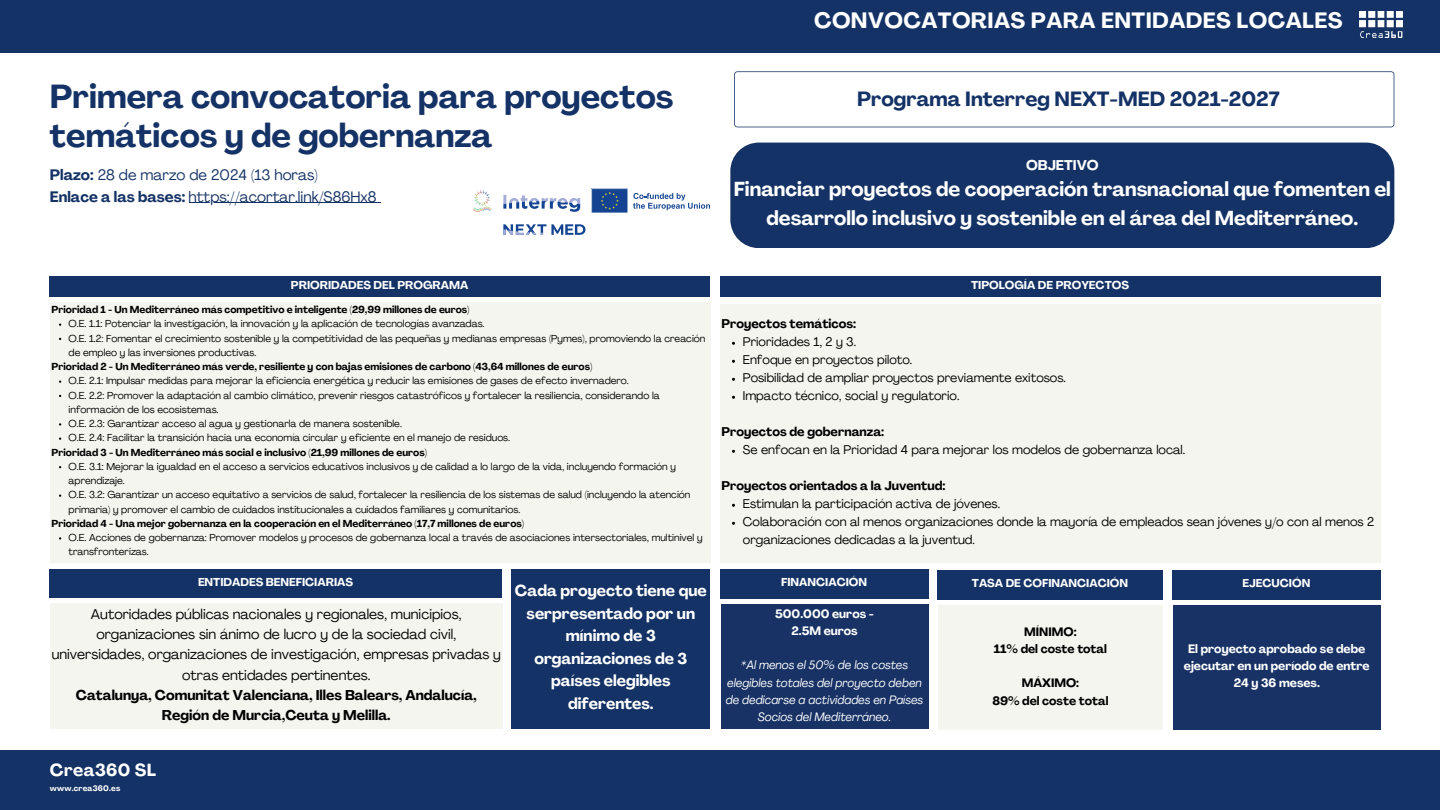
<style>
.page{position:relative;width:1440px;height:810px;background:#fff}
.page>*{position:absolute;margin:0;border:0;box-sizing:border-box;transform-origin:0 0}
.t1{font:700 32.9px/38.2px "Agrandir";color:#143265}
.t2{font:700 21.9px "Agrandir";letter-spacing:.02em;color:#fff}
.t3{font:700 20.3px "Agrandir";color:#143265}
.t4{font:700 19.9px/29.2px "Agrandir";color:#fff;text-align:center}
.t5{font:700 17.2px "Agrandir";letter-spacing:.02em;color:#fff}
.t6{font:700 15.6px/22.5px "Agrandir";color:#fff;text-align:center}
.t7{font:14.9px "Agrandir";color:#143265}
.t8{font:14px/20.2px "Agrandir";color:#000;text-align:center}
.t9{font:700 14px/20.2px "Agrandir";color:#000;text-align:center}
.t10{font:700 13.9px "Agrandir";color:#fff}
.t11{font:12.5px/18px "Agrandir";color:#000}
.t12{font:700 12.5px "Agrandir";color:#000}
.t13{font:italic 12px/17.2px "Agrandir";color:#fff;text-align:center}
.t14{font:700 12px/17.2px "Agrandir";color:#fff;text-align:center}
.t15{font:700 12px "Agrandir";color:#000}
.t16{font:700 11.3px "Agrandir";color:#fff}
.t17{font:10px/14.2px "Agrandir";color:#000}
.t18{font:700 10px "Agrandir";color:#000}
.t19{font:700 7.9px "Agrandir";letter-spacing:.02em;color:#fff}
.s1{font-weight:700}
</style>
<div class="page">
<div style="left:0;top:750px;width:1440px;height:60px;background:#143265"></div>
<svg style="left:734px;top:71px;width:660px;height:56px"></svg>
<div style="left:730px;top:143px;width:664px;height:105px;background:#143265;border-radius:28px"></div>
<div style="left:720px;top:304px;width:660px;height:258px;background:#f5f5ef"></div>
<div style="left:720px;top:276px;width:660px;height:21px;background:#143265"></div>
<div style="left:50px;top:302px;width:660px;height:260px;background:#f5f5ef"></div>
<div style="left:49px;top:276px;width:661px;height:21px;background:#143265"></div>
<div style="left:50px;top:603px;width:453px;height:126px;background:#f5f5ef"></div>
<div style="left:49px;top:569px;width:453px;height:28px;background:#143265"></div>
<div style="left:512px;top:569px;width:198px;height:160px;background:#143265"></div>
<div style="left:0;top:0;width:1440px;height:52px;background:#143265"></div>
<img style="left:1359px;top:11px;width:43px;height:26px">
<svg style="left:473px;top:190px;width:19px;height:22px"></svg>
<svg style="left:503px;top:195px;width:77px;height:17px"></svg>
<svg style="left:591px;top:188px;width:119px;height:25px"></svg>
<svg style="left:503px;top:224px;width:83px;height:11px"></svg>
<hr style="left:189px;top:203px;width:188px;height:1px;background:#143265">
<div style="left:721px;top:604px;width:207px;height:125px;background:#183265"></div>
<div style="left:720px;top:569px;width:208px;height:30px;background:#143265"></div>
<div style="left:938px;top:605px;width:225px;height:125px;background:#f5f5ef"></div>
<div style="left:937px;top:570px;width:226px;height:30px;background:#143265"></div>
<div style="left:1173px;top:605px;width:208px;height:125px;background:#183265"></div>
<div style="left:1172px;top:570px;width:209px;height:30px;background:#143265"></div>
<p class="t2" style="left:814px;top:12px;width:530px">CONVOCATORIAS PARA ENTIDADES LOCALES</p>
<p class="t1" style="left:50px;top:81px;width:625px">Primera convocatoria para proyectos temáticos y de gobernanza</p>
<p class="t7" style="left:50px;top:169px;width:269px"><span class="s1">Plazo:</span> 28 de marzo de 2024 (13 horas)</p>
<p class="t7" style="left:50px;top:191px;width:328px"><span class="s1">Enlace a las bases:</span> https://acortar.link/S86Hx8</p>
<p class="t3" style="left:857px;top:91px;width:424px">Programa Interreg NEXT-MED 2021-2027</p>
<p class="t10" style="left:1026px;top:160px;width:74px">OBJETIVO</p>
<p class="t4" style="left:734px;top:177px;width:659px">Financiar proyectos de cooperación transnacional que fomenten el desarrollo inclusivo y sostenible en el área del Mediterráneo.</p>
<p class="t16" style="left:291px;top:280px;width:179px">PRIORIDADES DEL PROGRAMA</p>
<p class="t18" style="left:52px;top:306px;width:419px">Prioridad 1 - Un Mediterráneo más competitivo e inteligente (29,99 millones de euros)</p>
<p class="t17" style="left:69px;top:318px;width:417px">O.E. 1.1: Potenciar la investigación, la innovación y la aplicación de tecnologías avanzadas.</p>
<p class="t17" style="left:69px;top:332px;width:638px">O.E. 1.2: Fomentar el crecimiento sostenible y la competitividad de las pequeñas y medianas empresas (Pymes), promoviendo la creación de empleo y las inversiones productivas.</p>
<p class="t18" style="left:52px;top:363px;width:542px">Prioridad 2 - Un Mediterráneo más verde, resiliente y con bajas emisiones de carbono (43,64 millones de euros)</p>
<p class="t17" style="left:69px;top:375px;width:562px">O.E. 2.1: Impulsar medidas para mejorar la eficiencia energética y reducir las emisiones de gases de efecto invernadero.</p>
<p class="t17" style="left:69px;top:389px;width:593px">O.E. 2.2: Promover la adaptación al cambio climático, prevenir riesgos catastróficos y fortalecer la resiliencia, considerando la información de los ecosistemas.</p>
<p class="t17" style="left:69px;top:417px;width:335px">O.E. 2.3: Garantizar acceso al agua y gestionarla de manera sostenible.</p>
<p class="t17" style="left:69px;top:432px;width:443px">O.E. 2.4: Facilitar la transición hacia una economía circular y eficiente en el manejo de residuos.</p>
<p class="t18" style="left:52px;top:448px;width:377px">Prioridad 3 - Un Mediterráneo más social e inclusivo (21,99 millones de euros)</p>
<p class="t17" style="left:69px;top:460px;width:609px">O.E. 3.1: Mejorar la igualdad en el acceso a servicios educativos inclusivos y de calidad a lo largo de la vida, incluyendo formación y aprendizaje.</p>
<p class="t17" style="left:69px;top:489px;width:623px">O.E. 3.2: Garantizar un acceso equitativo a servicios de salud, fortalecer la resiliencia de los sistemas de salud (incluyendo la atención primaria) y promover el cambio de cuidados institucionales a cuidados familiares y comunitarios.</p>
<p class="t18" style="left:52px;top:519px;width:474px">Prioridad 4 - Una mejor gobernanza en la cooperación en el Mediterráneo (17,7 millones de euros)</p>
<p class="t17" style="left:69px;top:531px;width:635px">O.E. Acciones de gobernanza: Promover modelos y procesos de gobernanza local a través de asociaciones intersectoriales, multinivel y transfronterizas.</p>
<p class="t16" style="left:198px;top:577px;width:157px">ENTIDADES BENEFICIARIAS</p>
<p class="t8" style="left:52px;top:605px;width:450px">Autoridades públicas nacionales y regionales, municipios, organizaciones sin ánimo de lucro y de la sociedad civil, universidades, organizaciones de investigación, empresas privadas y otras entidades pertinentes.</p>
<p class="t9" style="left:76px;top:686px;width:403px">Catalunya, Comunitat Valenciana, Illes Balears, Andalucía,<br>Región de Murcia,Ceuta y Melilla.</p>
<p class="t6" style="left:515px;top:581px;width:193px">Cada proyecto tiene que serpresentado por un mínimo de 3 organizaciones de 3 países elegibles diferentes.</p>
<p class="t16" style="left:971px;top:280px;width:159px">TIPOLOGÍA DE PROYECTOS</p>
<p class="t12" style="left:722px;top:318px;width:136px">Proyectos temáticos:</p>
<p class="t11" style="left:743px;top:333px;width:115px">Prioridades 1, 2 y 3.</p>
<p class="t11" style="left:743px;top:351px;width:171px">Enfoque en proyectos piloto.</p>
<p class="t11" style="left:743px;top:369px;width:325px">Posibilidad de ampliar proyectos previamente exitosos.</p>
<p class="t11" style="left:743px;top:387px;width:218px">Impacto técnico, social y regulatorio.</p>
<p class="t12" style="left:722px;top:426px;width:164px">Proyectos de gobernanza:</p>
<p class="t11" style="left:743px;top:441px;width:444px">Se enfocan en la Prioridad 4 para mejorar los modelos de gobernanza local.</p>
<p class="t12" style="left:722px;top:480px;width:225px">Proyectos orientados a la Juventud:</p>
<p class="t11" style="left:743px;top:495px;width:259px">Estimulan la participación activa de jóvenes.</p>
<p class="t11" style="left:743px;top:513px;width:633px">Colaboración con al menos organizaciones donde la mayoría de empleados sean jóvenes y/o con al menos 2 organizaciones dedicadas a la juventud.</p>
<p class="t16" style="left:781px;top:578px;width:88px">FINANCIACIÓN</p>
<p class="t14" style="left:775px;top:606px;width:100px">500.000 euros -</p>
<p class="t14" style="left:791px;top:623px;width:68px">2.5M euros</p>
<p class="t13" style="left:726px;top:658px;width:199px">*Al menos el 50% de los costes elegibles totales del proyecto deben de dedicarse a actividades en Países<br>Socios del Mediterráneo.</p>
<p class="t16" style="left:972px;top:579px;width:158px">TASA DE COFINANCIACIÓN</p>
<p class="t15" style="left:1024px;top:627px;width:54px">MÍNIMO:</p>
<p class="t15" style="left:994px;top:644px;width:115px">11% del coste total</p>
<p class="t15" style="left:1022px;top:678px;width:59px">MÁXIMO:</p>
<p class="t15" style="left:992px;top:696px;width:118px">89% del coste total</p>
<p class="t16" style="left:1243px;top:579px;width:69px">EJECUCIÓN</p>
<p class="t14" style="left:1184px;top:641px;width:187px">El proyecto aprobado se debe ejecutar en un período de entre</p>
<p class="t14" style="left:1234px;top:676px;width:88px">24 y 36 meses.</p>
<p class="t5" style="left:50px;top:763px;width:108px">Crea360 SL</p>
<p class="t19" style="left:50px;top:785px;width:72px">www.crea360.es</p>
</div>
